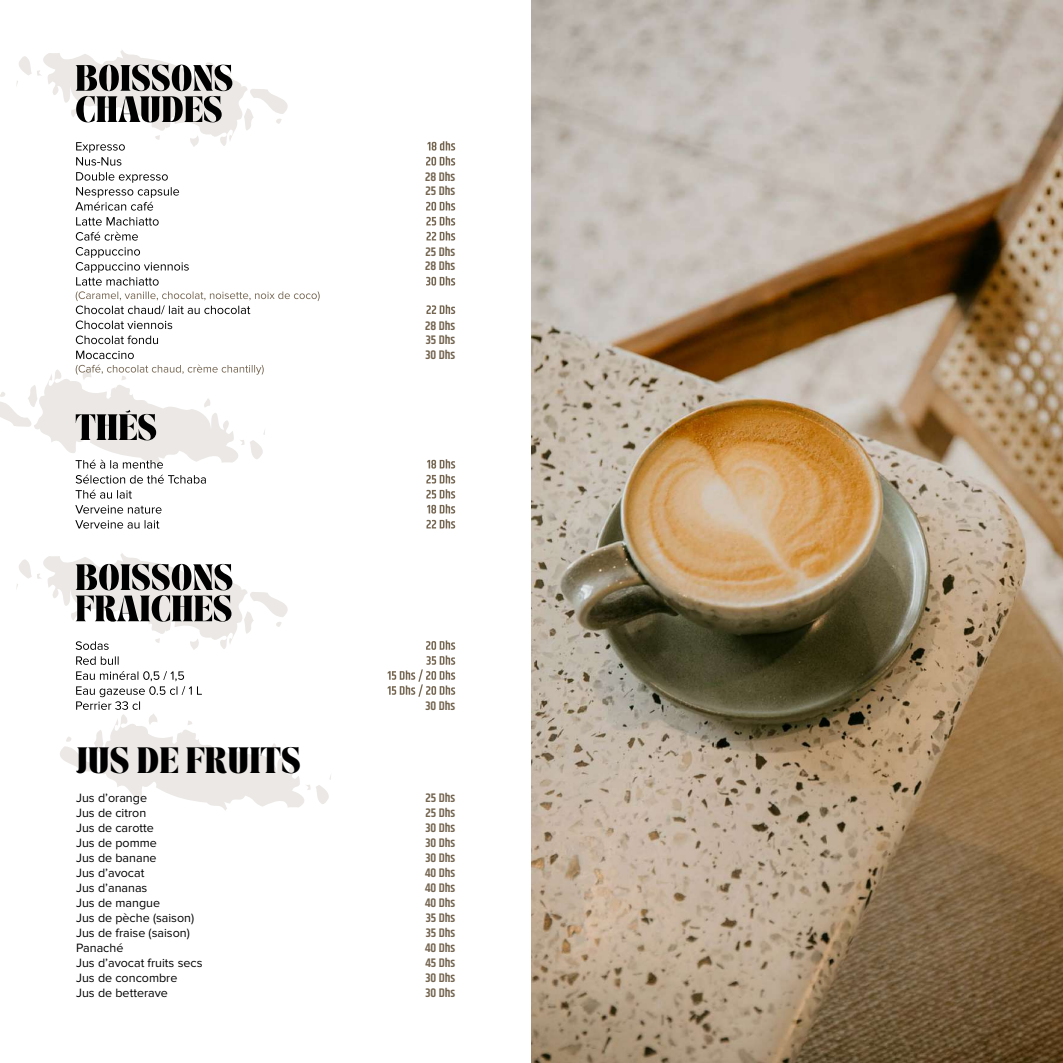
<style>
.page{position:relative;width:1063px;height:1063px;background:#fff}
.page>*{position:absolute;margin:0;border:0;box-sizing:border-box;transform-origin:0 0}
.t1{font:700 22.5px "TANASHFORD";color:#000}
.t2{font:12.5px "Proxima Nova";color:#000}
.t3{font:600 12.5px "Khand";color:#746550}
</style>
<div class="page">
<svg style="left:60px;top:671px;width:271px;height:140px"></svg>
<svg style="left:388px;top:656px;width:67px;height:41px"></svg>
<svg style="left:76px;top:656px;width:43px;height:9px"></svg>
<svg style="left:426px;top:641px;width:29px;height:9px"></svg>
<svg style="left:16px;top:553px;width:272px;height:97px"></svg>
<svg style="left:75px;top:520px;width:84px;height:9px"></svg>
<svg style="left:75px;top:505px;width:87px;height:9px"></svg>
<svg style="left:76px;top:490px;width:56px;height:9px"></svg>
<svg style="left:76px;top:475px;width:130px;height:9px"></svg>
<svg style="left:426px;top:459px;width:29px;height:70px"></svg>
<svg style="left:0;top:365px;width:265px;height:104px"></svg>
<svg style="left:76px;top:351px;width:58px;height:8px"></svg>
<svg style="left:76px;top:336px;width:82px;height:8px"></svg>
<svg style="left:76px;top:321px;width:96px;height:8px"></svg>
<svg style="left:426px;top:305px;width:29px;height:9px"></svg>
<svg style="left:426px;top:276px;width:29px;height:10px"></svg>
<svg style="left:76px;top:247px;width:244px;height:67px"></svg>
<svg style="left:76px;top:232px;width:62px;height:9px"></svg>
<svg style="left:76px;top:217px;width:83px;height:9px"></svg>
<svg style="left:426px;top:201px;width:29px;height:40px"></svg>
<svg style="left:75px;top:172px;width:104px;height:39px"></svg>
<svg style="left:426px;top:141px;width:29px;height:25px"></svg>
<svg style="left:16px;top:50px;width:272px;height:116px"></svg>
<img style="left:531px;top:0;width:532px;height:1063px">
<p class="t3" style="left:425px;top:168px;width:32px">28 Dhs</p>
<p class="t3" style="left:426px;top:183px;width:31px">25 Dhs</p>
<p class="t3" style="left:426px;top:243px;width:31px">25 Dhs</p>
<p class="t3" style="left:425px;top:258px;width:32px">28 Dhs</p>
<p class="t3" style="left:425px;top:317px;width:32px">28 Dhs</p>
<p class="t3" style="left:426px;top:332px;width:31px">35 Dhs</p>
<p class="t3" style="left:425px;top:346px;width:31px">30 Dhs</p>
<p class="t3" style="left:425px;top:697px;width:31px">30 Dhs</p>
<h1 class="t1" style="left:76px;top:752px;width:226px">JUS DE FRUITS</h1>
<p class="t2" style="left:76px;top:790px;width:72px">Jus ’d orange</p>
<p class="t3" style="left:426px;top:789px;width:31px">25 Dhs</p>
<p class="t2" style="left:76px;top:805px;width:72px">Jus de citron</p>
<p class="t3" style="left:426px;top:804px;width:31px">25 Dhs</p>
<p class="t2" style="left:76px;top:820px;width:79px">Jus de carotte</p>
<p class="t3" style="left:425px;top:819px;width:31px">30 Dhs</p>
<p class="t2" style="left:76px;top:835px;width:82px">Jus de pomme</p>
<p class="t3" style="left:425px;top:834px;width:31px">30 Dhs</p>
<p class="t2" style="left:76px;top:850px;width:82px">Jus de banane</p>
<p class="t3" style="left:425px;top:849px;width:31px">30 Dhs</p>
<p class="t2" style="left:76px;top:865px;width:70px">Jus ’d avocat</p>
<p class="t3" style="left:425px;top:864px;width:32px">40 Dhs</p>
<p class="t2" style="left:76px;top:880px;width:73px">Jus ’d ananas</p>
<p class="t3" style="left:425px;top:879px;width:32px">40 Dhs</p>
<p class="t2" style="left:76px;top:895px;width:85px">Jus de mangue</p>
<p class="t3" style="left:425px;top:894px;width:32px">40 Dhs</p>
<p class="t2" style="left:76px;top:910px;width:120px">Jus de pèche (saison)</p>
<p class="t3" style="left:426px;top:909px;width:31px">35 Dhs</p>
<p class="t2" style="left:76px;top:925px;width:115px">Jus de fraise (saison)</p>
<p class="t3" style="left:426px;top:924px;width:31px">35 Dhs</p>
<p class="t2" style="left:76px;top:940px;width:49px">Panaché</p>
<p class="t3" style="left:425px;top:939px;width:32px">40 Dhs</p>
<p class="t2" style="left:76px;top:955px;width:128px">Jus ’d avocat fruits secs</p>
<p class="t3" style="left:425px;top:954px;width:31px">45 Dhs</p>
<p class="t2" style="left:76px;top:970px;width:103px">Jus de concombre</p>
<p class="t3" style="left:425px;top:969px;width:31px">30 Dhs</p>
<p class="t2" style="left:76px;top:985px;width:93px">Jus de betterave</p>
<p class="t3" style="left:425px;top:984px;width:31px">30 Dhs</p>
</div>
